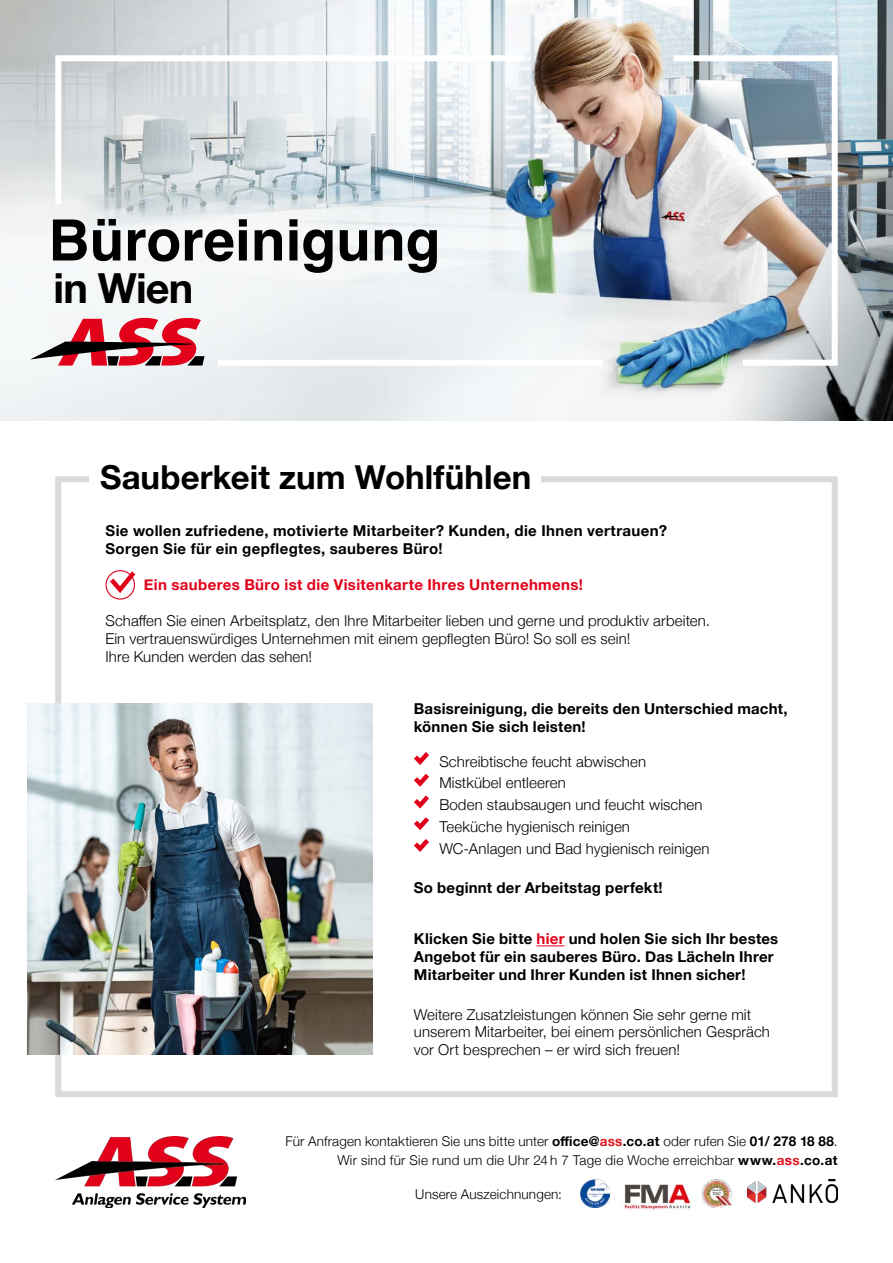
<style>
.page{position:relative;width:893px;height:1263px;background:#fff}
.page>*{position:absolute;margin:0;border:0;box-sizing:border-box;transform-origin:0 0}
.t1{font:700 56.85px "Helvetica";color:#000}
.t2{font:700 41.4px "Helvetica Neue";letter-spacing:-.02em;color:#000}
.t3{font:700 33px "Helvetica Neue";letter-spacing:.005em;color:#000}
.t4{font:300 15px/21.8px "Helvetica Neue";letter-spacing:.01em;color:#000}
.t5{font:700 15px/18px "Helvetica Neue";letter-spacing:.015em;color:#000}
.t6{font:700 15px "Helvetica Neue";letter-spacing:.025em;color:#e2001a}
.t7{font:300 13.5px/19.2px "Helvetica Neue";letter-spacing:.015em;color:#000;text-align:right}
.s1{color:#e2001a}
.s2{font-weight:700}
.s3{font-weight:700;color:#e31823}
.s4{font-weight:700;color:#e2001a}
</style>
<div class="page">
<img style="left:0;top:0;width:893px;height:421px">
<img style="left:55px;top:1136px;width:190px;height:72px">
<img style="left:581px;top:1179px;width:28px;height:29px">
<img style="left:702px;top:1179px;width:30px;height:29px">
<img style="left:624px;top:1184px;width:67px;height:27px">
<img style="left:747px;top:1180px;width:90px;height:23px">
<div style="left:55px;top:476px;width:783px;height:621px;border:6px solid #d9dadb"></div>
<div style="left:89px;top:463px;width:452px;height:33px;background:#fff"></div>
<svg style="left:30px;top:318px;width:175px;height:48px"></svg>
<svg style="left:52px;top:52px;width:478px;height:158px"></svg>
<div style="left:218px;top:360px;width:384px;height:6px;background:#fff"></div>
<img style="left:668px;top:52px;width:173px;height:317px">
<img style="left:28px;top:703px;width:345px;height:351px">
<div style="left:105px;top:570px;width:30px;height:30px;border:1px solid #e2001a;border-radius:50%"></div>
<svg style="left:105px;top:570px;width:31px;height:27px"></svg>
<svg style="left:537px;top:945px;width:27px;height:1px"></svg>
<svg style="left:414px;top:752px;width:15px;height:100px"></svg>
<h1 class="t1" style="left:48px;top:195px;width:394px">Büroreinigung</h1>
<h2 class="t2" style="left:54px;top:255px;width:141px">in Wien</h2>
<h3 class="t3" style="left:100px;top:452px;width:433px">Sauberkeit zum Wohlfühlen</h3>
<p class="t5" style="left:105px;top:522px;width:563px">Sie wollen zufriedene, motivierte Mitarbeiter? Kunden, die Ihnen vertrauen?<br>Sorgen Sie für ein gepflegtes, sauberes Büro!</p>
<p class="t6" style="left:144px;top:572px;width:441px">Ein sauberes Büro ist die Visitenkarte Ihres Unternehmens!</p>
<p class="t4" style="left:105px;top:610px;width:606px;line-height:18px">Schaffen Sie einen Arbeitsplatz, den Ihre Mitarbeiter lieben und gerne und produktiv arbeiten.<br>Ein vertrauenswürdiges Unternehmen mit einem gepflegten Büro! So soll es sein!<br>Ihre Kunden werden das sehen!</p>
<p class="t5" style="left:414px;top:700px;width:375px">Basisreinigung, die bereits den Unterschied macht, können Sie sich leisten!</p>
<p class="t4" style="left:439px;top:749px;width:272px">Schreibtische feucht abwischen<br>Mistkübel entleeren<br>Boden staubsaugen und feucht wischen<br>Teeküche hygienisch reinigen<br>WC-Anlagen und Bad hygienisch reinigen</p>
<p class="t5" style="left:414px;top:879px;width:250px">So beginnt der Arbeitstag perfekt!</p>
<p class="t5" style="left:414px;top:930px;width:366px">Klicken Sie bitte <span class="s1">hier</span> und holen Sie sich Ihr bestes<br>Angebot für ein sauberes Büro. Das Lächeln Ihrer<br>Mitarbeiter und Ihrer Kunden ist Ihnen sicher!</p>
<p class="t4" style="left:414px;top:1005px;width:358px;line-height:16.5px">Weitere Zusatzleistungen können Sie sehr gerne mit unserem Mitarbeiter, bei einem persönlichen Gespräch</p>
<p class="t4" style="left:414px;top:1037px;width:268px">vor Ort besprechen – er wird sich freuen!</p>
<p class="t7" style="left:286px;top:1130px;width:554px">Für Anfragen kontaktieren Sie uns bitte unter <span class="s2">office@</span><span class="s3">ass</span><span class="s2">.co.at</span> oder rufen Sie <span class="s2">01/ 278 18 88</span>.<br>Wir sind für Sie rund um die Uhr 24 h 7 Tage die Woche erreichbar <span class="s2">www.</span><span class="s3">a</span><span class="s4">s</span><span class="s3">s</span><span class="s2">.co.at</span></p>
<p class="t7" style="left:415px;top:1183px;width:148px">Unsere Auszeichnungen:</p>
</div>
